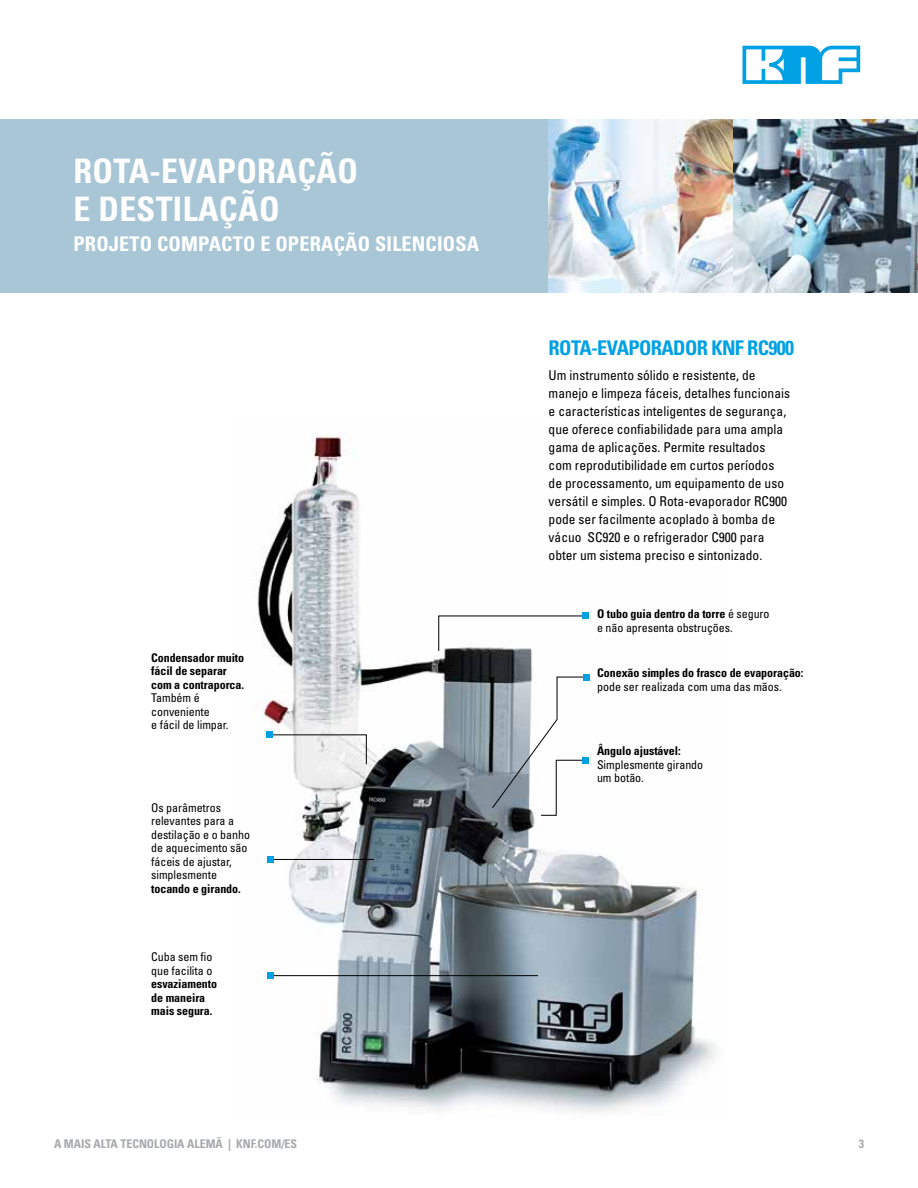
<style>
.page{position:relative;width:918px;height:1188px;background:#fff}
.page>*{position:absolute;margin:0;border:0;box-sizing:border-box;transform-origin:0 0}
.t1{font:700 condensed 33.75px/37.5px "Univers";letter-spacing:.01em;color:#fff}
.t2{font:700 condensed 20.25px "Univers";letter-spacing:.01em;color:#fff}
.t3{font:700 condensed 20.25px "Univers";letter-spacing:-.03em;color:#00a1e4}
.t4{font:condensed 13.5px/18px "Univers";color:#000}
.t5{font:condensed 12px/13.5px "Univers";letter-spacing:-.005em;color:#000}
.t6{font:700 condensed 12px/13.5px "Univers";letter-spacing:-.005em;color:#000}
.t7{font:700 condensed 12px "Univers";letter-spacing:-.005em;color:#a7a9ac}
.s1{font-weight:700}
</style>
<div class="page">
<svg style="left:743px;top:46px;width:117px;height:38px"></svg>
<img style="left:257px;top:432px;width:462px;height:680px">
<svg style="left:438px;top:616px;width:149px;height:35px"></svg>
<div style="left:582px;top:613px;width:7px;height:6px;background:#00a1e4"></div>
<svg style="left:268px;top:735px;width:99px;height:30px"></svg>
<div style="left:266px;top:731px;width:7px;height:7px;background:#00a1e4"></div>
<div style="left:583px;top:674px;width:7px;height:7px;background:#00a1e4"></div>
<svg style="left:492px;top:677px;width:95px;height:139px"></svg>
<div style="left:582px;top:757px;width:7px;height:6px;background:#00a1e4"></div>
<hr style="left:270px;top:975px;width:268px;height:1px;background:#000">
<div style="left:267px;top:972px;width:7px;height:7px;background:#00a1e4"></div>
<hr style="left:270px;top:859px;width:104px;height:1px;background:#000">
<div style="left:267px;top:856px;width:7px;height:6px;background:#00a1e4"></div>
<div style="left:0;top:119px;width:549px;height:174px;background:#a8c6d6"></div>
<img style="left:549px;top:119px;width:184px;height:174px">
<img style="left:733px;top:119px;width:185px;height:174px">
<h1 class="t1" style="left:73px;top:152px;width:286px">ROTA-EVAPORAÇÃO<br>E DESTILAÇÃO</h1>
<h2 class="t2" style="left:73px;top:232px;width:407px">PROJETO COMPACTO E OPERAÇÃO SILENCIOSA</h2>
<p class="t6" style="left:151px;top:651px;width:95px">Condensador muito fácil de separar com a contraporca.</p>
<p class="t5" style="left:151px;top:691px;width:79px">Também é conveniente<br>e fácil de limpar.</p>
<p class="t5" style="left:151px;top:801px;width:100px">Os parâmetros relevantes para a destilação e o banho de aquecimento são fáceis de ajustar, simplesmente</p>
<p class="t6" style="left:151px;top:882px;width:91px">tocando e girando.</p>
<p class="t5" style="left:151px;top:950px;width:63px">Cuba sem fio que facilita o</p>
<p class="t6" style="left:151px;top:977px;width:67px">esvaziamento de maneira mais segura.</p>
<h2 class="t3" style="left:549px;top:336px;width:247px">ROTA-EVAPORADOR KNF RC900</h2>
<p class="t4" style="left:549px;top:366px;width:243px">Um instrumento sólido e resistente, de manejo e limpeza fáceis, detalhes funcionais e características inteligentes de segurança, que oferece confiabilidade para uma ampla gama de aplicações. Permite resultados com reprodutibilidade em curtos períodos de processamento, um equipamento de uso versátil e simples. O Rota-evaporador RC900 pode ser facilmente acoplado à bomba de vácuo SC920 e o refrigerador C900 para obter um sistema preciso e sintonizado.</p>
<p class="t5" style="left:597px;top:607px;width:174px"><span class="s1">O tubo guia dentro da torre</span> é seguro e não apresenta obstruções.</p>
<p class="t6" style="left:597px;top:666px;width:208px">Conexão simples do frasco de evaporação:</p>
<p class="t5" style="left:597px;top:679px;width:186px">pode ser realizada com uma das mãos.</p>
<p class="t6" style="left:597px;top:744px;width:85px">Ângulo ajustável:</p>
<p class="t5" style="left:597px;top:757px;width:108px">Simplesmente girando um botão.</p>
<p class="t7" style="left:54px;top:1137px;width:245px">A MAIS ALTA TECNOLOGIA ALEMÃ | KNF.COM/ES</p>
<p class="t7" style="left:859px;top:1137px;width:7px">3</p>
</div>
